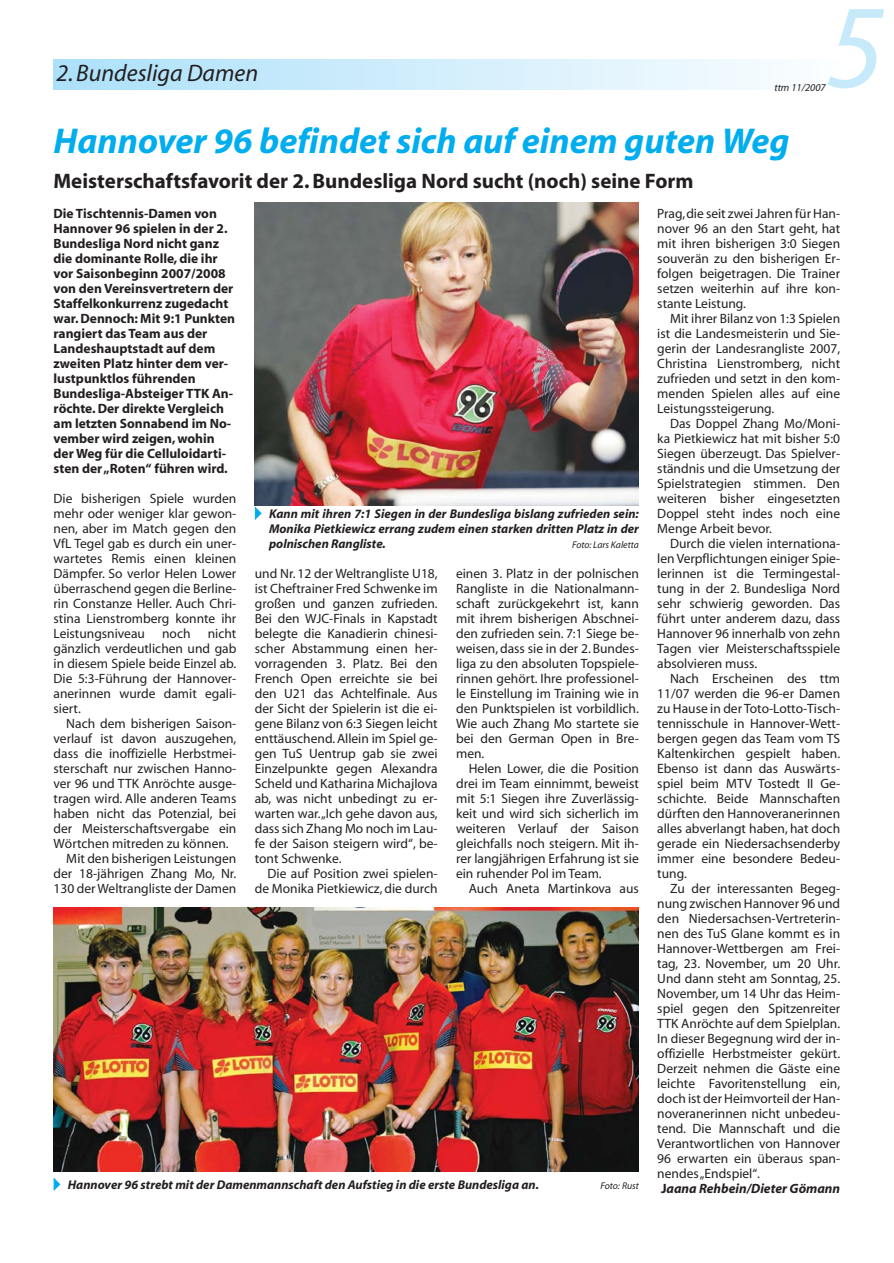
<style>
.page{position:relative;width:894px;height:1263px;background:#fff}
.page>*{position:absolute;margin:0;border:0;box-sizing:border-box;transform-origin:0 0}
.t1{font:italic 120px "Myriad";color:#c7eafb}
.t2{font:italic 700 36px "Myriad";color:#00adef}
.t3{font:italic 24px "Myriad";color:#231f20}
.t4{font:700 21px "Myriad";color:#231f20}
.t5{font:13.5px/15px "Myriad";color:#231f20;text-align:justify}
.t6{font:700 13.5px/15px "Myriad";color:#231f20}
.t7{font:italic 700 12.75px/15px "Myriad";color:#231f20;text-align:justify}
.t8{font:italic 10.5px "Myriad";color:#231f20}
.t9{font:italic 9.75px "Myriad";color:#231f20}
.s1{font-weight:700}
.s2{font-weight:700;font-style:italic}
.s3{font-family:"Newspaper Pi BT";font-weight:400;font-style:normal;color:#00adef}
</style>
<div class="page">
<div style="left:54px;top:60px;width:786px;height:29px;background:linear-gradient(to right,#abe0fa,#fbfdff)"></div>
<img style="left:255px;top:203px;width:384px;height:302px">
<img style="left:54px;top:908px;width:585px;height:263px">
<h3 class="t3" style="left:57px;top:64px;width:203px">2. Bundesliga Damen</h3>
<h1 class="t1" style="left:826px;top:2px;width:61px">5</h1>
<p class="t8" style="left:774px;top:83px;width:53px">ttm 11/2007</p>
<h2 class="t2" style="left:54px;top:128px;width:738px">Hannover 96 befindet sich auf einem guten Weg</h2>
<h3 class="t4" style="left:54px;top:173px;width:642px">Meisterschaftsfavorit der 2. Bundesliga Nord sucht (noch) seine Form</h3>
<p class="t6" style="left:54px;top:207px;width:183px">Die Tischtennis-Damen von<br>Hannover 96 spielen in der 2.<br>Bundesliga Nord nicht ganz die dominante Rolle, die ihr vor Saisonbeginn 2007/2008 von den Vereinsvertretern der<br>Staffelkonkurrenz zugedacht war. Dennoch: Mit 9:1 Punkten rangiert das Team aus der<br>Landeshauptstadt auf dem zweiten Platz hinter dem ver&shy;lustpunktlos führenden<br>Bundesliga-Absteiger TTK An&shy;röchte. Der direkte Vergleich am letzten Sonnabend im No&shy;vember wird zeigen, wohin der Weg für die Celluloidarti&shy;sten der „Roten“ führen wird.</p>
<p class="t5" style="left:54px;top:492px;width:184px">Die bisherigen Spiele wurden mehr oder weniger klar gewon&shy;nen, aber im Match gegen den VfL Tegel gab es durch ein uner&shy;wartetes Remis einen kleinen Dämpfer. So verlor Helen Lower überraschend gegen die Berline&shy;rin Constanze Heller. Auch Chri&shy;stina Lienstromberg konnte ihr Leistungsniveau</p>
<p class="t5" style="left:657px;top:207px;width:184px">Prag,die seit zwei Jahren für Han&shy;nover 96 an den Start geht, hat mit ihren bisherigen 3:0 Siegen souverän zu den bisherigen Er&shy;folgen beigetragen. Die Trainer setzen weiterhin auf ihre kon&shy;stante Leistung.</p>
<p class="t5" style="left:657px;top:312px;width:184px;text-indent:13px">Mit ihrer Bilanz von 1:3 Spielen ist die Landesmeisterin und Sie&shy;gerin der Landesrangliste 2007, Christina Lienstromberg, nicht zufrieden und setzt in den kom&shy;menden Spielen alles auf eine Leistungssteigerung.</p>
<p class="t5" style="left:657px;top:417px;width:184px;text-indent:13px">Das Doppel Zhang Mo/Moni&shy;ka Pietkiewicz hat mit bisher 5:0<br>Siegen überzeugt. Das Spielver&shy;ständnis und die Umsetzung der Spielstrategien stimmen. Den weiteren bisher eingesetzten Doppel steht indes noch eine Menge Arbeit bevor.</p>
<p class="t5" style="left:657px;top:537px;width:184px;text-indent:13px">Durch die vielen internationa&shy;len Verpflichtungen einiger Spie&shy;lerinnen ist die Termingestal&shy;tung in der 2. Bundesliga Nord sehr schwierig geworden. Das führt unter anderem dazu, dass Hannover 96 innerhalb von zehn Tagen vier Meisterschaftsspiele absolvieren muss.</p>
<p class="t5" style="left:657px;top:672px;width:184px;text-indent:13px">Nach Erscheinen des ttm 11/07 werden die 96-er Damen zu Hause in der Toto-Lotto-Tisch&shy;tennisschule in Hannover-Wett&shy;bergen gegen das Team vom TS Kaltenkirchen gespielt haben.<br>Ebenso ist dann das Auswärts&shy;spiel beim MTV Tostedt II Ge&shy;schichte. Beide Mannschaften dürften den Hannoveranerinnen alles abverlangt haben, hat doch gerade ein Niedersachsenderby immer eine besondere Bedeu&shy;tung.</p>
<p class="t5" style="left:657px;top:882px;width:184px;text-align:left;text-indent:13px">Zu der interessanten Begeg&shy;nung zwischen Hannover 96 und den Niedersachsen-Vertreterin&shy;nen des TuS Glane kommt es in<br>Hannover-Wettbergen am Frei&shy;tag, 23. November, um 20 Uhr.<br>Und dann steht am Sonntag, 25.<br>November, um 14 Uhr das Heim&shy;spiel gegen den Spitzenreiter<br>TTK Anröchte auf dem Spielplan.<br>In dieser Begegnung wird der in&shy;offizielle Herbstmeister gekürt.<br>Derzeit nehmen die Gäste eine leichte Favoritenstellung ein, doch ist der Heimvorteil der Han&shy;noveranerinnen nicht unbedeu&shy;tend. Die Mannschaft und die<br>Verantwortlichen von Hannover<br>96 erwarten ein überaus span&shy;nendes „Endspiel“.<br><span class="s1">J</span><span class="s2">aana Rehbein/Dieter Gömann</span></p>
<p class="t7" style="left:269px;top:507px;width:371px;text-indent:-14px"><span class="s3">-</span> Kann mit ihren 7:1 Siegen in der Bundesliga bislang zufrieden sein:<br>Monika Pietkiewicz errang zudem einen starken dritten Platz in der polnischen Rangliste.</p>
<p class="t9" style="left:572px;top:541px;width:68px">Foto: Lars Kaletta</p>
<p class="t5" style="left:456px;top:567px;width:184px">einen 3. Platz in der polnischen Rangliste in die Nationalmann&shy;schaft zurückgekehrt ist, kann mit ihrem bisherigen Abschnei&shy;den zufrieden sein. 7:1 Siege be&shy;weisen, dass sie in der 2. Bundes&shy;liga zu den absoluten Topspiele&shy;rinnen gehört. Ihre professionel&shy;le Einstellung im Training wie in den Punktspielen ist vorbildlich.<br>Wie auch Zhang Mo startete sie bei den German Open in Bre&shy;men.</p>
<p class="t5" style="left:456px;top:762px;width:184px;text-indent:13px">Helen Lower, die die Position drei im Team einnimmt, beweist mit 5:1 Siegen ihre Zuverlässig&shy;keit und wird sich sicherlich im weiteren Verlauf der Saison gleichfalls noch steigern. Mit ih&shy;rer langjährigen Erfahrung ist sie ein ruhender Pol im Team.</p>
<p class="t5" style="left:469px;top:882px;width:172px">Auch Aneta Martinkova aus</p>
<p class="t5" style="left:255px;top:567px;width:184px">und Nr. 12 der Weltrangliste U18, ist Cheftrainer Fred Schwenke im großen und ganzen zufrieden.<br>Bei den WJC-Finals in Kapstadt belegte die Kanadierin chinesi&shy;scher Abstammung einen her&shy;vorragenden 3. Platz. Bei den French Open erreichte sie bei den U21 das Achtelfinale. Aus der Sicht der Spielerin ist die ei&shy;gene Bilanz von 6:3 Siegen leicht enttäuschend. Allein im Spiel ge&shy;gen TuS Uentrup gab sie zwei Einzelpunkte gegen Alexandra Scheld und Katharina Michajlova ab, was nicht unbedingt zu er&shy;warten war.„Ich gehe davon aus, dass sich Zhang Mo noch im Lau&shy;fe der Saison steigern wird“, be&shy;tont Schwenke.</p>
<p class="t5" style="left:255px;top:867px;width:184px;text-align:right">Die auf Position zwei spielen&shy;de Monika Pietkiewicz, die durch</p>
<p class="t5" style="left:54px;top:627px;width:184px;text-indent:154px">nicht gänzlich verdeutlichen und gab in diesem Spiele beide Einzel ab.<br>Die 5:3-Führung der Hannover&shy;anerinnen wurde damit egali&shy;siert.</p>
<p class="t5" style="left:66px;top:717px;width:172px">Nach dem bisherigen Saison-</p>
<p class="t5" style="left:54px;top:732px;width:184px">verlauf ist davon auszugehen,</p>
<p class="t5" style="left:54px;top:747px;width:184px">dass die inoffizielle Herbstmei-</p>
<p class="t5" style="left:54px;top:762px;width:184px">sterschaft nur zwischen Hanno-</p>
<p class="t5" style="left:54px;top:777px;width:184px">ver 96 und TTK Anröchte ausge-</p>
<p class="t5" style="left:54px;top:792px;width:184px">tragen wird. Alle anderen Teams</p>
<p class="t5" style="left:54px;top:807px;width:184px">haben nicht das Potenzial, bei</p>
<p class="t5" style="left:54px;top:822px;width:184px">der Meisterschaftsvergabe ein</p>
<p class="t5" style="left:54px;top:837px;width:177px">Wörtchen mitreden zu können.</p>
<p class="t5" style="left:66px;top:852px;width:172px">Mit den bisherigen Leistungen</p>
<p class="t5" style="left:54px;top:867px;width:184px">der 18-jährigen Zhang Mo, Nr.</p>
<p class="t5" style="left:54px;top:882px;width:184px">130 der Weltrangliste der Damen</p>
<p class="t5" style="left:162px;top:627px;width:30px">noch</p>
<p class="t7" style="left:54px;top:1178px;width:487px"><span class="s3">-</span> Hannover 96 strebt mit der Damenmannschaft den Aufstieg in die erste Bundesliga an.</p>
<p class="t9" style="left:600px;top:1182px;width:40px">Foto: Rust</p>
</div>
